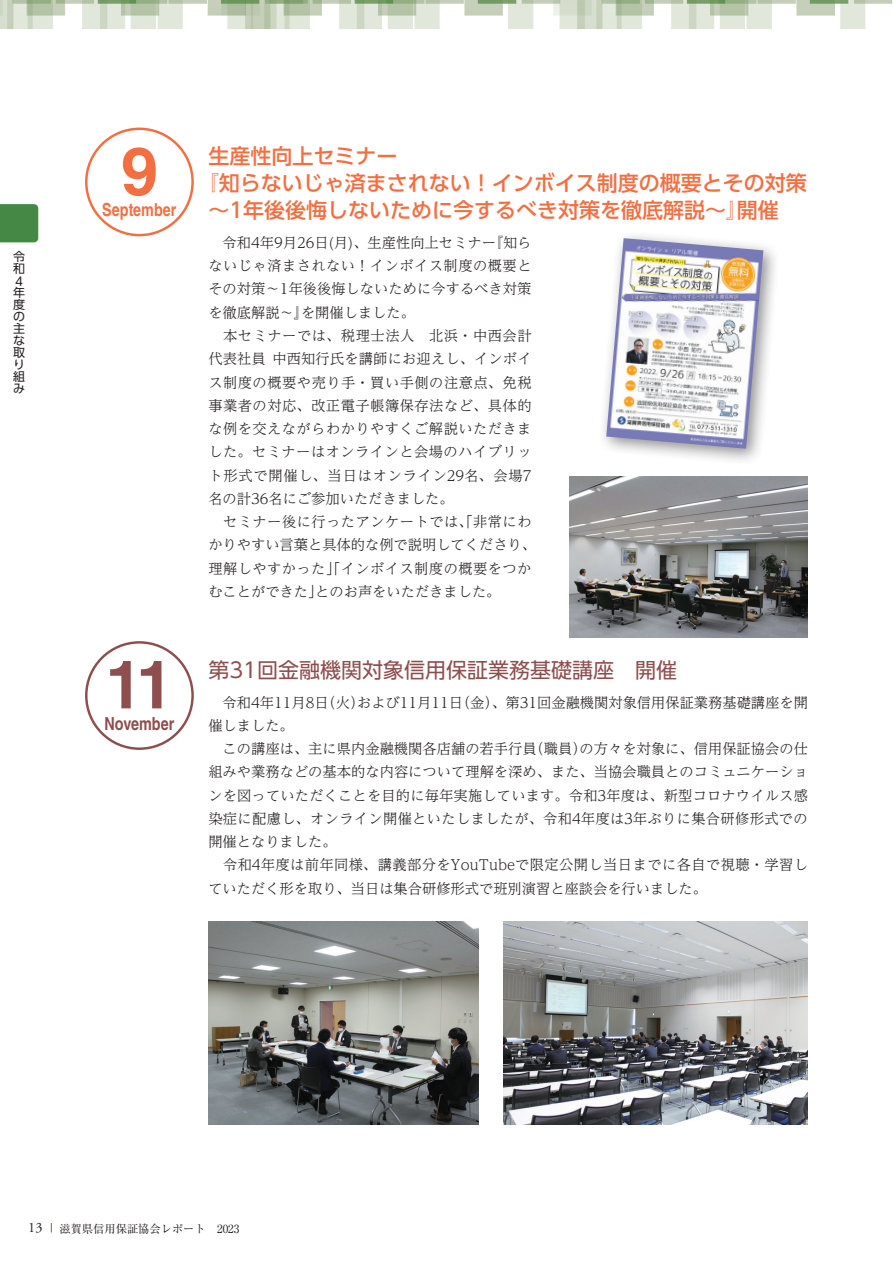
<style>
.page{position:relative;width:893px;height:1263px;background:#fff}
.page>*{position:absolute;margin:0;border:0;box-sizing:border-box;transform-origin:0 0}
._03黄-中見出し{font:700 66.75px "Helvetica LT Std";color:#8f4e4e}
._03黄-中見出し-2{font:700 66.75px "Helvetica LT Std";color:#f36f42}
.t1{font:500 21px "UD Shin Go Pro";color:#f36f42}
.基本-本文{font:21px "UD Shin Go Pro";color:#8f4e4e}
._03黄-中見出し-3{font:700 18px "Helvetica LT Std";color:#f36f42;scale:.8 1}
._03黄-中見出し-4{font:700 18px "Helvetica LT Std";color:#8f4e4e;scale:.8 1}
.基本-本文-2{font:300 14.25px/23.2px "UD Reimin Pro";letter-spacing:.025em;color:#231f20;text-align:justify}
.基本-本文-3{font:300 14.25px/23.2px "UD Reimin Pro";color:#231f20}
.t2{font:12px/12px "UD Shin Go Pr 6";color:#231f20}
.t3{font:11.25px "Ryumin Pro";color:#231f20}
.s1{font-family:"Adobe Garamond Pro";font-size:14.25px}
</style>
<div class="page">
<img style="left:0;top:0;width:893px;height:29px">
<div style="left:85px;top:641px;width:109px;height:109px;border:2px solid #8f4e4e;border-radius:50%"></div>
<div style="left:85px;top:128px;width:109px;height:108px;border:2px solid #f36f42;border-radius:50%"></div>
<img style="left:570px;top:476px;width:238px;height:162px">
<div style="left:597px;top:229px;width:184px;height:237px;background:#231f20;opacity:.5"></div>
<img style="left:606px;top:238px;width:157px;height:211px">
<img style="left:208px;top:922px;width:270px;height:202px">
<img style="left:503px;top:922px;width:305px;height:202px">
<svg style="left:0;top:204px;width:38px;height:38px"></svg>
<p class="t2" style="left:13px;top:251px;width:13px">令和<br>４年度の主な取り組み</p>
<p class="_03黄-中見出し-2" style="left:121px;top:131px;width:39px">9</p>
<p class="_03黄-中見出し-3" style="left:102px;top:199px;width:94px">September</p>
<p class="_03黄-中見出し" style="left:106px;top:644px;width:69px">11</p>
<p class="_03黄-中見出し-4" style="left:105px;top:713px;width:89px">November</p>
<p class="t1" style="left:208px;top:139px;width:190px">生産性向上セミナー</p>
<p class="t1" style="left:198px;top:166px;width:610px">『知らないじゃ済まされない！インボイス制度の概要とその対策</p>
<p class="t1" style="left:208px;top:193px;width:572px">～1年後後悔しないために今するべき対策を徹底解説～』開催</p>
<p class="基本-本文-2" style="left:208px;top:230px;width:325px;text-indent:14px">令和4年9月26日(月)、生産性向上セミナー『知らないじゃ済まされない！インボイス制度の概要とその対策～1年後後悔しないために今するべき対策を徹底解説～』を開催しました。</p>
<p class="基本-本文-2" style="left:208px;top:323px;width:339px;text-align:left">　本セミナーでは、税理士法人　北浜・中西会計　代表社員 中西知行氏を講師にお迎えし、インボイス制度の概要や売り手・買い手側の注意点、免税事業者の対応、改正電子帳簿保存法など、具体的な例を交えながらわかりやすくご解説いただきました。セミナーはオンラインと会場のハイブリット形式で開催し、当日はオンライン29名、会場7名の計36名にご参加いただきました。</p>
<p class="基本-本文-3" style="left:208px;top:509px;width:329px">　セミナー後に行ったアンケートでは、「非常にわかりやすい言葉と具体的な例で説明してくださり、理解しやすかった」「インボイス制度の概要をつかむことができた」とのお声をいただきました。</p>
<p class="基本-本文" style="left:208px;top:653px;width:470px">第31回金融機関対象信用保証業務基礎講座　開催</p>
<p class="基本-本文-3" style="left:208px;top:690px;width:601px">　令和4年11月8日（火）および11月11日（金）、第31回金融機関対象信用保証業務基礎講座を開催しました。</p>
<p class="基本-本文-2" style="left:208px;top:736px;width:601px">　この講座は、主に県内金融機関各店舗の若手行員（職員）の方々を対象に、信用保証協会の仕組みや業務などの基本的な内容について理解を深め、また、当協会職員とのコミュニケーションを図っていただくことを目的に毎年実施しています。令和3年度は、新型コロナウイルス感染症に配慮し、オンライン開催といたしましたが、令和4年度は3年ぶりに集合研修形式での開催となりました。</p>
<p class="基本-本文-3" style="left:208px;top:853px;width:601px">　令和4年度は前年同様、講義部分をYouTubeで限定公開し当日までに各自で視聴・学習していただく形を取り、当日は集合研修形式で班別演習と座談会を行いました。</p>
<p class="t3" style="left:28px;top:1219px;width:213px"><span class="s1">13</span> 滋賀県信用保証協会レポート　2023</p>
</div>
